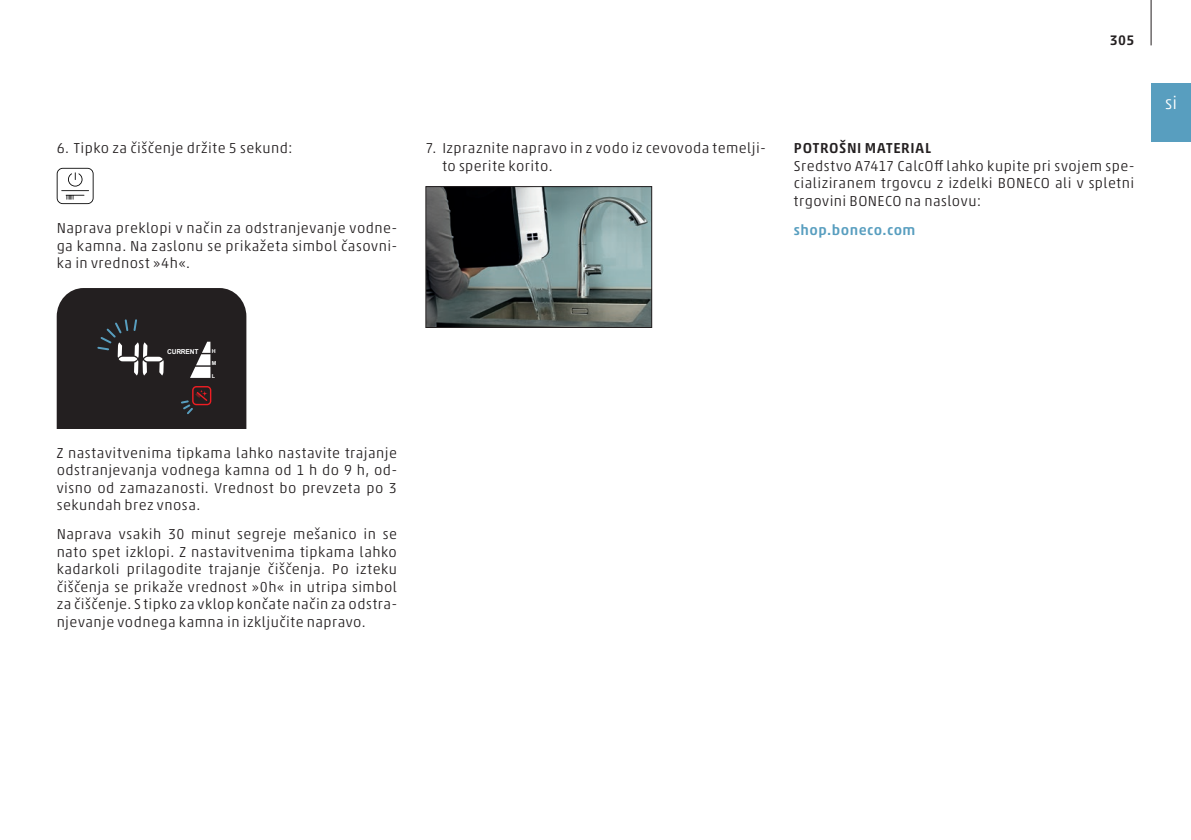
<style>
.page{position:relative;width:1191px;height:840px;background:#fff}
.page>*{position:absolute;margin:0;border:0;box-sizing:border-box;transform-origin:0 0}
.t1{font:300 18px "Akko W1 G";color:#fff}
.Einzug{font:300 14.6px/17.6px "Akko W1 G";letter-spacing:.035em;color:#231f20;text-align:justify}
.Untertitel{font:500 14.6px "Akko W1 G";letter-spacing:.05em;color:#231f20}
.t2{font:500 14.6px "Akko W1 G";letter-spacing:.03em;color:#589ebf}
.t3{font:500 14px "Akko W1 G";color:#231f20}
.t4{font:700 6.8px "Arial";color:#fff}
.t5{font:700 5.4px "Arial";color:#fff}
</style>
<div class="page">
<hr style="left:1150px;top:0;width:1px;height:45px;background:#231f20">
<div style="left:1151px;top:83px;width:40px;height:59px;background:#589ebf"></div>
<svg style="left:57px;top:168px;width:37px;height:36px"></svg>
<img style="left:427px;top:188px;width:223px;height:138px">
<div style="left:425px;top:186px;width:227px;height:142px;border:1px solid #231f20"></div>
<svg style="left:57px;top:288px;width:189px;height:140px;background:#2e292b"></svg>
<p class="t3" style="left:1109px;top:30px;width:26px">305</p>
<p class="Einzug" style="left:57px;top:138px;width:237px">6. Tipko za čiščenje držite 5 sekund:</p>
<p class="Einzug" style="left:57px;top:218px;width:342px">Naprava preklopi v način za odstranjevanje vodne&shy;ga kamna. Na zaslonu se prikažeta simbol časovni&shy;ka in vrednost »4h«.</p>
<p class="Einzug" style="left:442px;top:138px;width:325px;text-indent:-17px">7. Izpraznite napravo in z vodo iz cevovoda temelji&shy;to sperite korito.</p>
<p class="Untertitel" style="left:794px;top:137px;width:138px">POTROŠNI MATERIAL</p>
<p class="Einzug" style="left:794px;top:156px;width:342px">Sredstvo A7417 CalcOff lahko kupite pri svojem spe&shy;cializiranem trgovcu z izdelki BONECO ali v spletni trgovini BONECO na naslovu:</p>
<p class="t2" style="left:794px;top:219px;width:123px">shop.boneco.com</p>
<p class="t4" style="left:167px;top:347px;width:33px">CURRENT</p>
<p class="t5" style="left:212px;top:347px;width:5px">H</p>
<p class="t5" style="left:212px;top:359px;width:6px">M</p>
<p class="t5" style="left:212px;top:372px;width:5px">L</p>
<p class="Einzug" style="left:57px;top:442px;width:342px">Z nastavitvenima tipkama lahko nastavite trajanje odstranjevanja vodnega kamna od 1 h do 9 h, od&shy;visno od zamazanosti. Vrednost bo prevzeta po 3 sekundah brez vnosa.</p>
<p class="Einzug" style="left:57px;top:524px;width:342px">Naprava vsakih 30 minut segreje mešanico in se nato spet izklopi. Z nastavitvenima tipkama lahko kadarkoli prilagodite trajanje čiščenja. Po izteku čiščenja se prikaže vrednost »0h« in utripa simbol za čiščenje. S tipko za vklop končate način za odstra&shy;njevanje vodnega kamna in izključite napravo.</p>
<p class="t1" style="left:1165px;top:89px;width:14px">si</p>
</div>
